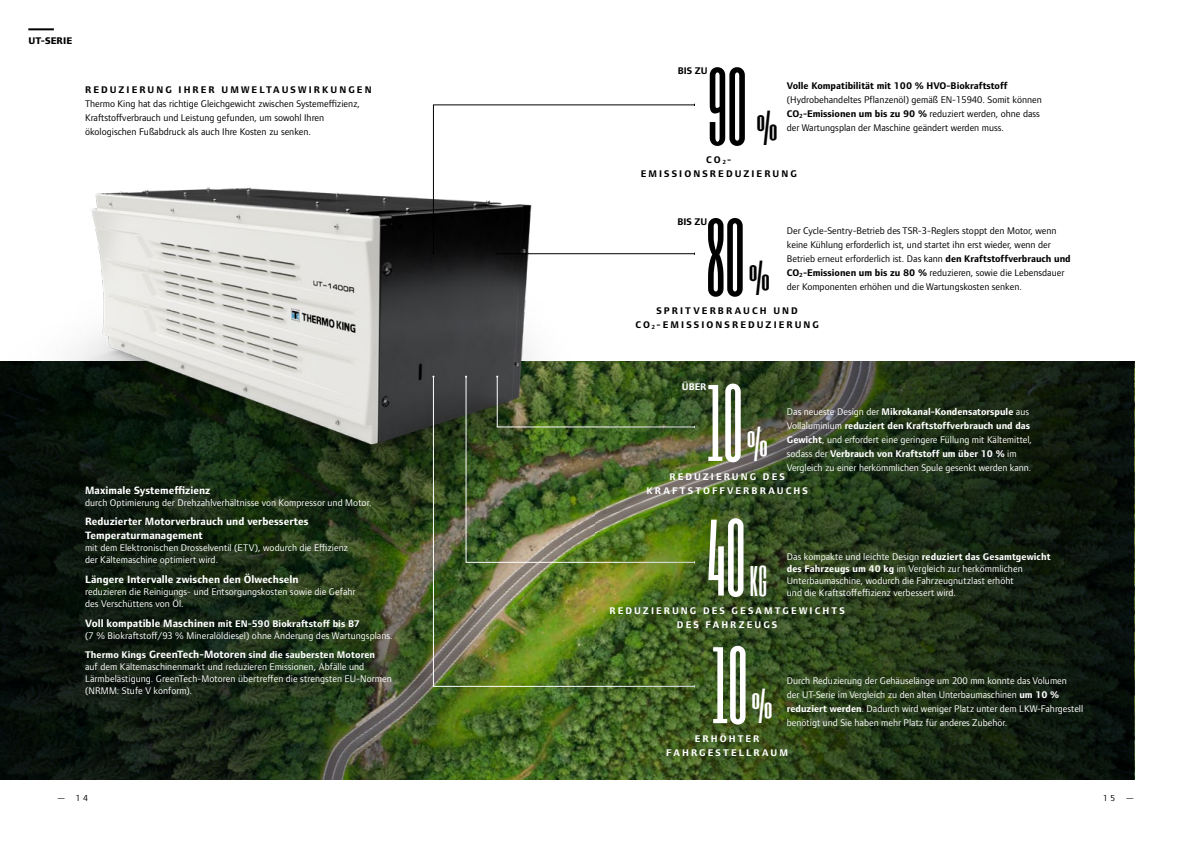
<style>
.page{position:relative;width:1191px;height:842px;background:#fff}
.page>*{position:absolute;margin:0;border:0;box-sizing:border-box;transform-origin:0 0}
.t1{font:90px "Six Caps";color:#fff}
.t2{font:90px "Six Caps";color:#000}
.t3{font:40px "Six Caps";color:#fff}
.t4{font:40px "Six Caps";color:#000}
.t5{font:700 11px/14px "Foundry Form Sans";letter-spacing:.005em;color:#fff}
.t6{font:10px/12px "Foundry Form Sans";color:#fff}
.t7{font:10px/14px "Foundry Form Sans";color:#000}
.t8{font:700 10px/14px "Foundry Form Sans";letter-spacing:.205em;color:#000;text-align:center}
.t9{font:700 10px/14px "Foundry Form Sans";letter-spacing:.21em;color:#fff;text-align:center}
.t10{font:700 10px "Foundry Form Sans";color:#000}
.t11{font:800 10px "Foundry Form Sans";letter-spacing:.01em;color:#000}
.t12{font:9px "Foundry Form Sans";color:#000}
.s1{font-weight:700;font-size:11px}
.s2{font-weight:700}
.s3{font-weight:700;font-size:6.1px}
.s4{font-size:6.1px}
</style>
<div class="page">
<svg style="left:0;top:558px;width:539px;height:222px;background:#223219"></svg>
<img style="left:0;top:187px;width:595px;height:371px">
<svg style="left:432px;top:104px;width:263px;height:151px"></svg>
<img style="left:433px;top:376px;width:162px;height:311px">
<img style="left:595px;top:361px;width:539px;height:419px">
<hr style="left:28px;top:28px;width:26px;height:2px;background:#000">
<p class="t11" style="left:28px;top:35px;width:45px">UT-SERIE</p>
<p class="t8" style="left:85px;top:82px;width:288px">REDUZIERUNG IHRER UMWELTAUSWIRKUNGEN</p>
<p class="t7" style="left:85px;top:96px;width:276px">Thermo King hat das richtige Gleichgewicht zwischen Systemeffizienz,<br>Kraftstoffverbrauch und Leistung gefunden, um sowohl Ihren ökologischen Fußabdruck als auch Ihre Kosten zu senken.</p>
<p class="t5" style="left:85px;top:483px;width:127px">Maximale Systemeffizienz</p>
<p class="t6" style="left:85px;top:496px;width:288px">durch Optimierung der Drehzahlverhältnisse von Kompressor und Motor.</p>
<p class="t5" style="left:85px;top:515px;width:225px">Reduzierter Motorverbrauch und verbessertes<br>Temperaturmanagement</p>
<p class="t6" style="left:85px;top:542px;width:264px">mit dem Elektronischen Drosselventil (ETV), wodurch die Effizienz der Kältemaschine optimiert wird.</p>
<p class="t5" style="left:85px;top:572px;width:215px">Längere Intervalle zwischen den Ölwechseln</p>
<p class="t6" style="left:85px;top:586px;width:272px">reduzieren die Reinigungs- und Entsorgungskosten sowie die Gefahr des Verschüttens von Öl.</p>
<p class="t6" style="left:85px;top:617px;width:309px"><span class="s1">Voll kompatible Maschinen</span> <span class="s2">mit EN-590 Biokraftstoff bis B7<br></span>(7 % Biokraftstoff/93 % Mineralöldiesel) ohne Änderung des Wartungsplans.</p>
<p class="t6" style="left:85px;top:649px;width:308px"><span class="s2">Thermo Kings</span> <span class="s1">GreenTech-Motoren</span> <span class="s2">sind die saubersten Motoren<br></span>auf dem Kältemaschinenmarkt und reduzieren Emissionen, Abfälle und Lärmbelästigung. GreenTech-Motoren übertreffen die strengsten EU-Normen (NRMM: Stufe V konform).</p>
<p class="t8" style="left:678px;top:64px;width:31px">BIS ZU</p>
<h1 class="t2" style="left:707px;top:44px;width:41px">90</h1>
<h2 class="t4" style="left:756px;top:100px;width:23px">%</h2>
<p class="t10" style="left:787px;top:80px;width:222px">Volle Kompatibilität mit 100 % HVO-Biokraftstoff</p>
<p class="t7" style="left:787px;top:93px;width:256px">(Hydrobehandeltes Pflanzenöl) gemäß EN-15940. Somit können<br><span class="s2">CO</span><span class="s3">2</span><span class="s2">-Emissionen um bis zu 90 %</span> reduziert werden, ohne dass der Wartungsplan der Maschine geändert werden muss.</p>
<p class="t8" style="left:640px;top:153px;width:158px">CO<span class="s4">2</span>-<br>EMISSIONSREDUZIERUNG</p>
<p class="t8" style="left:677px;top:215px;width:31px">BIS ZU</p>
<h1 class="t2" style="left:706px;top:195px;width:39px">80</h1>
<h2 class="t4" style="left:749px;top:251px;width:23px">%</h2>
<p class="t7" style="left:787px;top:224px;width:285px">Der Cycle-Sentry-Betrieb des TSR-3-Reglers stoppt den Motor, wenn keine Kühlung erforderlich ist, und startet ihn erst wieder, wenn der Betrieb erneut erforderlich ist. Das kann <span class="s2">den Kraftstoffverbrauch und CO</span><span class="s3">2</span><span class="s2">-Emissionen um bis zu 80 %</span> reduzieren, sowie die Lebensdauer der Komponenten erhöhen und die Wartungskosten senken.</p>
<p class="t8" style="left:635px;top:304px;width:185px">SPRITVERBRAUCH UND<br>CO<span class="s4">2</span>‑EMISSIONSREDUZIERUNG</p>
<p class="t9" style="left:682px;top:380px;width:26px">ÜBER</p>
<h1 class="t1" style="left:707px;top:361px;width:37px">10</h1>
<p class="t6" style="left:787px;top:405px;width:247px;line-height:14px">Das neueste Design der <span class="s2">Mikrokanal-Kondensatorspule</span> aus Vollaluminium <span class="s2">reduziert den Kraftstoffverbrauch und das Gewicht</span>, und erfordert eine geringere Füllung mit Kältemittel, sodass der <span class="s2">Verbrauch von Kraftstoff um über 10 %</span> im Vergleich zu einer herkömmlichen Spule gesenkt werden kann.</p>
<h2 class="t3" style="left:746px;top:416px;width:23px">%</h2>
<p class="t9" style="left:646px;top:470px;width:163px">REDUZIERUNG DES<br>KRAFTSTOFFVERBRAUCHS</p>
<h1 class="t1" style="left:707px;top:495px;width:39px">40</h1>
<h2 class="t3" style="left:749px;top:551px;width:20px">kg</h2>
<p class="t6" style="left:787px;top:550px;width:265px">Das kompakte und leichte Design <span class="s2">reduziert das Gesamtgewicht des Fahrzeugs um 40 kg</span> im Vergleich zur herkömmlichen Unterbaumaschine, wodurch die Fahrzeugnutzlast erhöht<br>und die Kraftstoffeffizienz verbessert wird.</p>
<p class="t9" style="left:609px;top:604px;width:237px">REDUZIERUNG DES GESAMTGEWICHTS<br>DES FAHRZEUGS</p>
<h1 class="t1" style="left:711px;top:623px;width:37px">10</h1>
<h2 class="t3" style="left:751px;top:679px;width:23px">%</h2>
<p class="t6" style="left:787px;top:674px;width:298px;line-height:14px">Durch Reduzierung der Gehäuselänge um 200 mm konnte das Volumen<br>der UT-Serie im Vergleich zu den alten Unterbaumaschinen <span class="s2">um 10 % reduziert werden</span>. Dadurch wird weniger Platz unter dem LKW‑Fahrgestell benötigt und Sie haben mehr Platz für anderes Zubehör.</p>
<p class="t9" style="left:666px;top:732px;width:123px">ERHÖHTER<br>FAHRGESTELLRAUM</p>
<p class="t12" style="left:57px;top:792px;width:33px">— 14</p>
<p class="t12" style="left:1103px;top:792px;width:33px">15 —</p>
</div>
